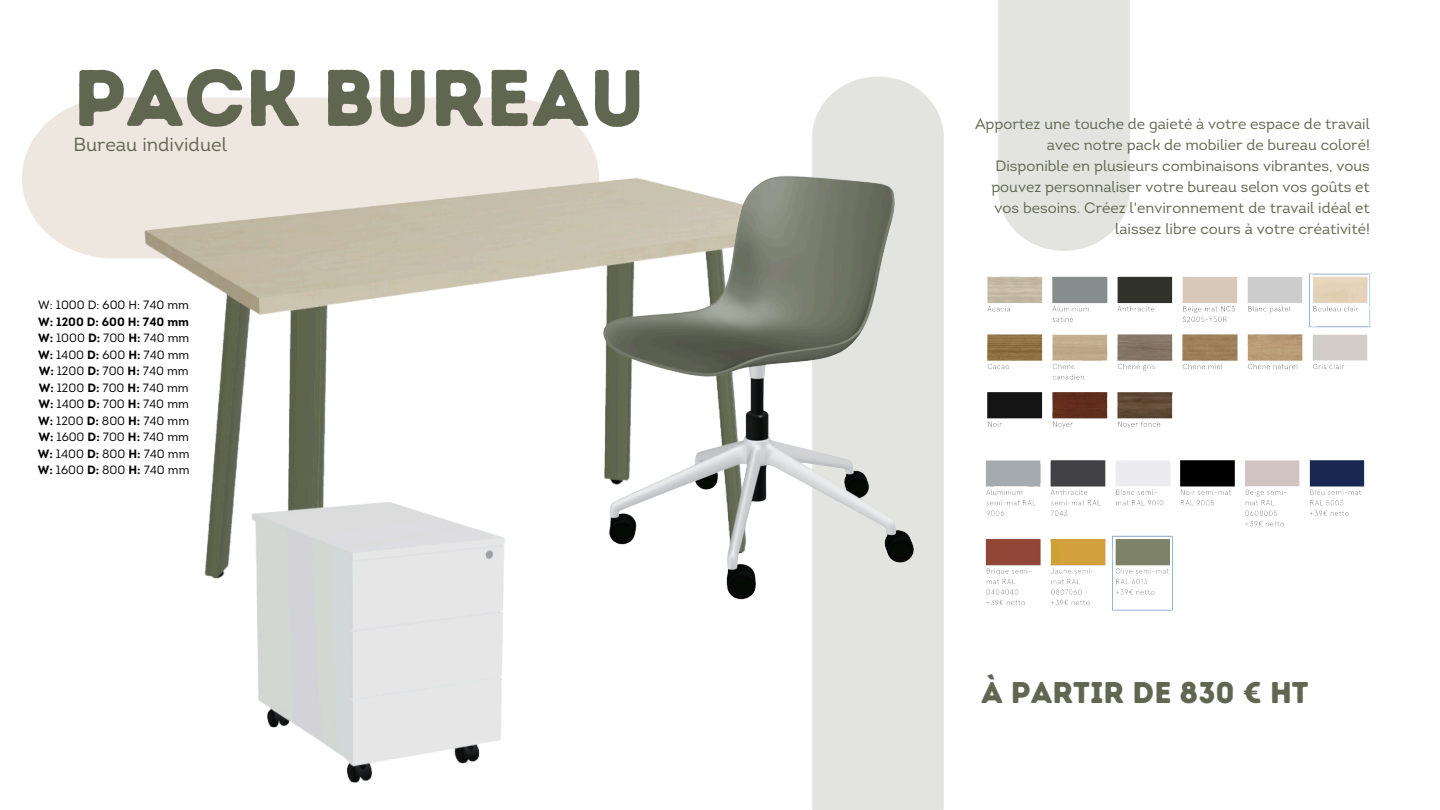
<style>
.page{position:relative;width:1440px;height:810px;background:#fff}
.page>*{position:absolute;margin:0;border:0;box-sizing:border-box;transform-origin:0 0}
.t1{font:80px "Intro Rust Base";color:#616651}
.t2{font:30px "Intro Rust Base";color:#616651}
.t3{font:19px "Intro";color:#616651}
.t4{font:15px/21px "Intro";color:#616651;text-align:right}
.t5{font:12px "Intro";color:#000}
.t6{font:700 12px "Intro";color:#000}
.s1{font-weight:700}
</style>
<div class="page">
<svg style="left:812px;top:77px;width:132px;height:733px;fill:#e3e4e0"></svg>
<svg style="left:22px;top:98px;width:545px;height:152px;fill:#eee7df"></svg>
<div style="left:998px;top:0;width:132px;height:251px;background:#e3e4e0"></div>
<img style="left:73px;top:117px;width:825px;height:664px">
<img style="left:227px;top:489px;width:290px;height:294px">
<img style="left:987px;top:273px;width:384px;height:156px">
<img style="left:985px;top:460px;width:380px;height:151px">
<img style="left:534px;top:123px;width:410px;height:499px">
<h1 class="t1" style="left:73px;top:50px;width:573px">PACK BUREAU</h1>
<p class="t3" style="left:73px;top:136px;width:155px">Bureau individuel</p>
<p class="t5" style="left:38px;top:300px;width:152px">W: 1000 D: 600 H: 740 mm</p>
<p class="t6" style="left:38px;top:316px;width:152px">W: 1200 D: 600 H: 740 mm</p>
<p class="t5" style="left:38px;top:333px;width:153px"><span class="s1">W:</span> 1000 <span class="s1">D:</span> 700 <span class="s1">H:</span> 740 mm</p>
<p class="t5" style="left:38px;top:350px;width:153px"><span class="s1">W:</span> 1400 <span class="s1">D:</span> 600 <span class="s1">H:</span> 740 mm</p>
<p class="t5" style="left:39px;top:366px;width:151px"><span class="s1">W:</span> 1200 <span class="s1">D:</span> 700 <span class="s1">H:</span> 740 mm</p>
<p class="t5" style="left:39px;top:382px;width:151px"><span class="s1">W:</span> 1200 <span class="s1">D:</span> 700 <span class="s1">H:</span> 740 mm</p>
<p class="t5" style="left:38px;top:399px;width:152px"><span class="s1">W:</span> 1400 <span class="s1">D:</span> 700 <span class="s1">H:</span> 740 mm</p>
<p class="t5" style="left:38px;top:416px;width:153px"><span class="s1">W:</span> 1200 <span class="s1">D:</span> 800 <span class="s1">H:</span> 740 mm</p>
<p class="t5" style="left:38px;top:432px;width:152px"><span class="s1">W:</span> 1600 <span class="s1">D:</span> 700 <span class="s1">H:</span> 740 mm</p>
<p class="t5" style="left:38px;top:448px;width:153px"><span class="s1">W:</span> 1400 <span class="s1">D:</span> 800 <span class="s1">H:</span> 740 mm</p>
<p class="t5" style="left:38px;top:465px;width:153px"><span class="s1">W:</span> 1600 <span class="s1">D:</span> 800 <span class="s1">H:</span> 740 mm</p>
<p class="t4" style="left:975px;top:115px;width:396px">Apportez une touche de gaieté à votre espace de travail avec notre pack de mobilier de bureau coloré!<br>Disponible en plusieurs combinaisons vibrantes, vous pouvez personnaliser votre bureau selon vos goûts et vos besoins. Créez l'environnement de travail idéal et laissez libre cours à votre créativité!</p>
<h2 class="t2" style="left:981px;top:675px;width:329px">À PARTIR DE 830 € HT</h2>
</div>
